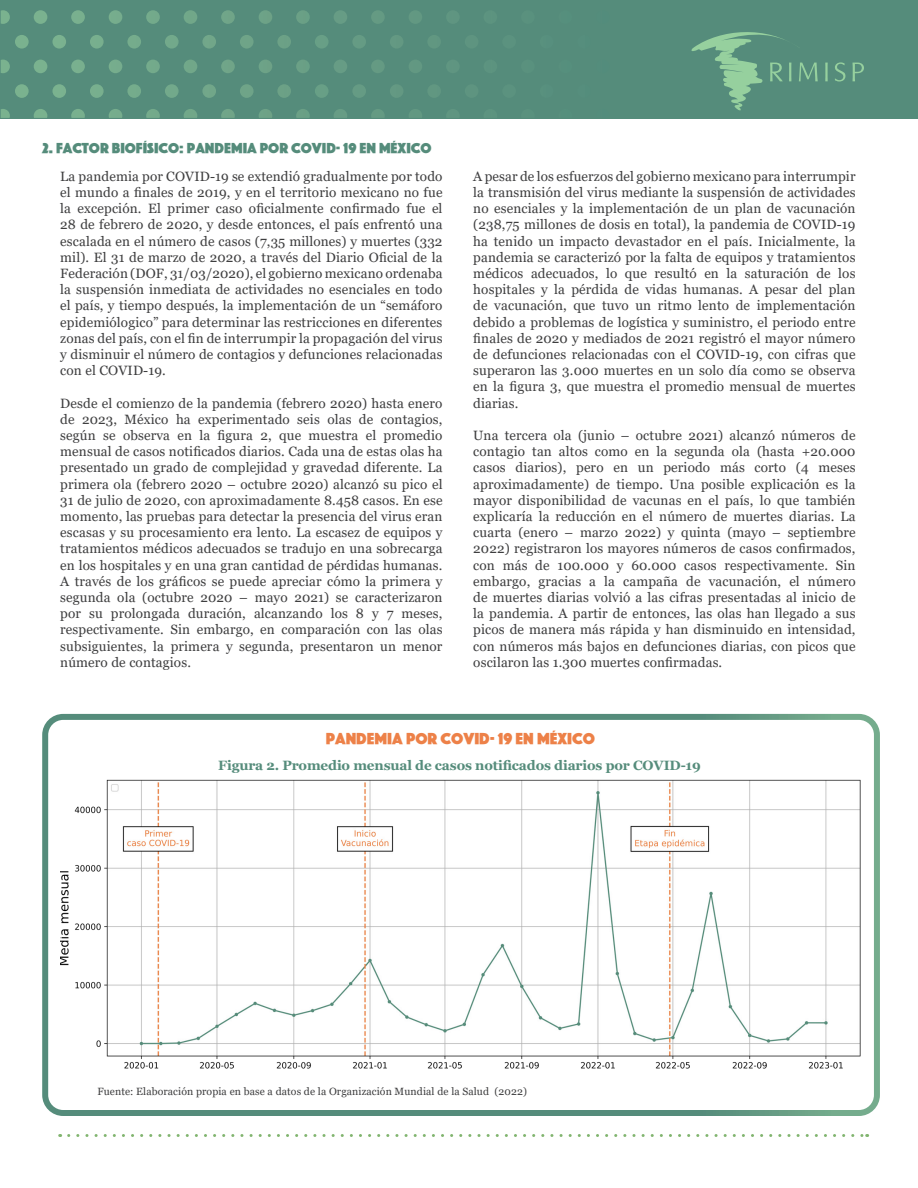
<style>
.page{position:relative;width:918px;height:1188px;background:#fff}
.page>*{position:absolute;margin:0;border:0;box-sizing:border-box;transform-origin:0 0}
.t1{font:16.5px "Phosphate RR Solid";color:#ed8148}
.t2{font:15px "Phosphate RR Solid";color:#558c7b}
.t3{font:13.5px/16.2px "Georgia";letter-spacing:.01em;color:#3e3e3f;text-align:justify}
.t4{font:700 13.5px "Georgia";letter-spacing:-.01em;color:#558c7b}
.t5{font:10.5px "Georgia";letter-spacing:.01em;color:#3e3e3f}
</style>
<div class="page">
<div style="left:42px;top:714px;width:838px;height:402px;border:6px solid #fff;border-radius:18px"></div>
<svg style="left:69px;top:1134px;width:799px;height:3px"></svg>
<div style="left:0;top:0;width:918px;height:119px;background:#558c7b"></div>
<img style="left:1px;top:10px;width:452px;height:39px">
<svg style="left:691px;top:32px;width:173px;height:79px"></svg>
<img style="left:61px;top:778px;width:819px;height:301px">
<p class="t2" style="left:42px;top:141px;width:391px">2. FACTOR BIOFÍSICO: PANDEMIA POR COVID- 19 EN MÉXICO</p>
<p class="t3" style="left:60px;top:168px;width:384px">La pandemia por COVID-19 se extendió gradualmente por todo el mundo a finales de 2019, y en el territorio mexicano no fue la excepción. El primer caso oficialmente confirmado fue el 28 de febrero de 2020, y desde entonces, el país enfrentó una escalada en el número de casos (7,35 millones) y muertes (332 mil). El 31 de marzo de 2020, a través del Diario Oficial de la Federación (DOF, 31/03/2020), el gobierno mexicano ordenaba la suspensión inmediata de actividades no esenciales en todo el país, y tiempo después, la implementación de un “semáforo epidemiólogico” para determinar las restricciones en diferentes zonas del país, con el fin de interrumpir la propagación del virus y disminuir el número de contagios y defunciones relacionadas con el COVID-19.</p>
<p class="t3" style="left:60px;top:395px;width:384px">Desde el comienzo de la pandemia (febrero 2020) hasta enero de 2023, México ha experimentado seis olas de contagios, según se observa en la figura 2, que muestra el promedio mensual de casos notificados diarios. Cada una de estas olas ha presentado un grado de complejidad y gravedad diferente. La primera ola (febrero 2020 – octubre 2020) alcanzó su pico el 31 de julio de 2020, con aproximadamente 8.458 casos. En ese momento, las pruebas para detectar la presencia del virus eran escasas y su procesamiento era lento. La escasez de equipos y tratamientos médicos adecuados se tradujo en una sobrecarga en los hospitales y en una gran cantidad de pérdidas humanas.<br>A través de los gráficos se puede apreciar cómo la primera y segunda ola (octubre 2020 – mayo 2021) se caracterizaron por su prolongada duración, alcanzando los 8 y 7 meses, respectivamente. Sin embargo, en comparación con las olas subsiguientes, la primera y segunda, presentaron un menor número de contagios.</p>
<p class="t3" style="left:473px;top:168px;width:384px">A pesar de los esfuerzos del gobierno mexicano para interrumpir la transmisión del virus mediante la suspensión de actividades no esenciales y la implementación de un plan de vacunación (238,75 millones de dosis en total), la pandemia de COVID-19 ha tenido un impacto devastador en el país. Inicialmente, la pandemia se caracterizó por la falta de equipos y tratamientos médicos adecuados, lo que resultó en la saturación de los hospitales y la pérdida de vidas humanas. A pesar del plan de vacunación, que tuvo un ritmo lento de implementación debido a problemas de logística y suministro, el periodo entre finales de 2020 y mediados de 2021 registró el mayor número de defunciones relacionadas con el COVID-19, con cifras que superaron las 3.000 muertes en un solo día como se observa en la figura 3, que muestra el promedio mensual de muertes diarias.</p>
<p class="t3" style="left:473px;top:428px;width:384px">Una tercera ola (junio – octubre 2021) alcanzó números de contagio tan altos como en la segunda ola (hasta +20.000 casos diarios), pero en un periodo más corto (4 meses aproximadamente) de tiempo. Una posible explicación es la mayor disponibilidad de vacunas en el país, lo que también explicaría la reducción en el número de muertes diarias. La cuarta (enero – marzo 2022) y quinta (mayo – septiembre 2022) registraron los mayores números de casos confirmados, con más de 100.000 y 60.000 casos respectivamente. Sin embargo, gracias a la campaña de vacunación, el número de muertes diarias volvió a las cifras presentadas al inicio de la pandemia. A partir de entonces, las olas han llegado a sus picos de manera más rápida y han disminuido en intensidad, con números más bajos en defunciones diarias, con picos que oscilaron las 1.300 muertes confirmadas.</p>
<p class="t1" style="left:326px;top:730px;width:271px">PANDEMIA POR COVID- 19 EN MÉXICO</p>
<p class="t4" style="left:218px;top:757px;width:484px">Figura 2. Promedio mensual de casos notificados diarios por COVID-19</p>
<p class="t5" style="left:97px;top:1085px;width:431px">Fuente: Elaboración propia en base a datos de la Organización Mundial de la Salud (2022)</p>
</div>
